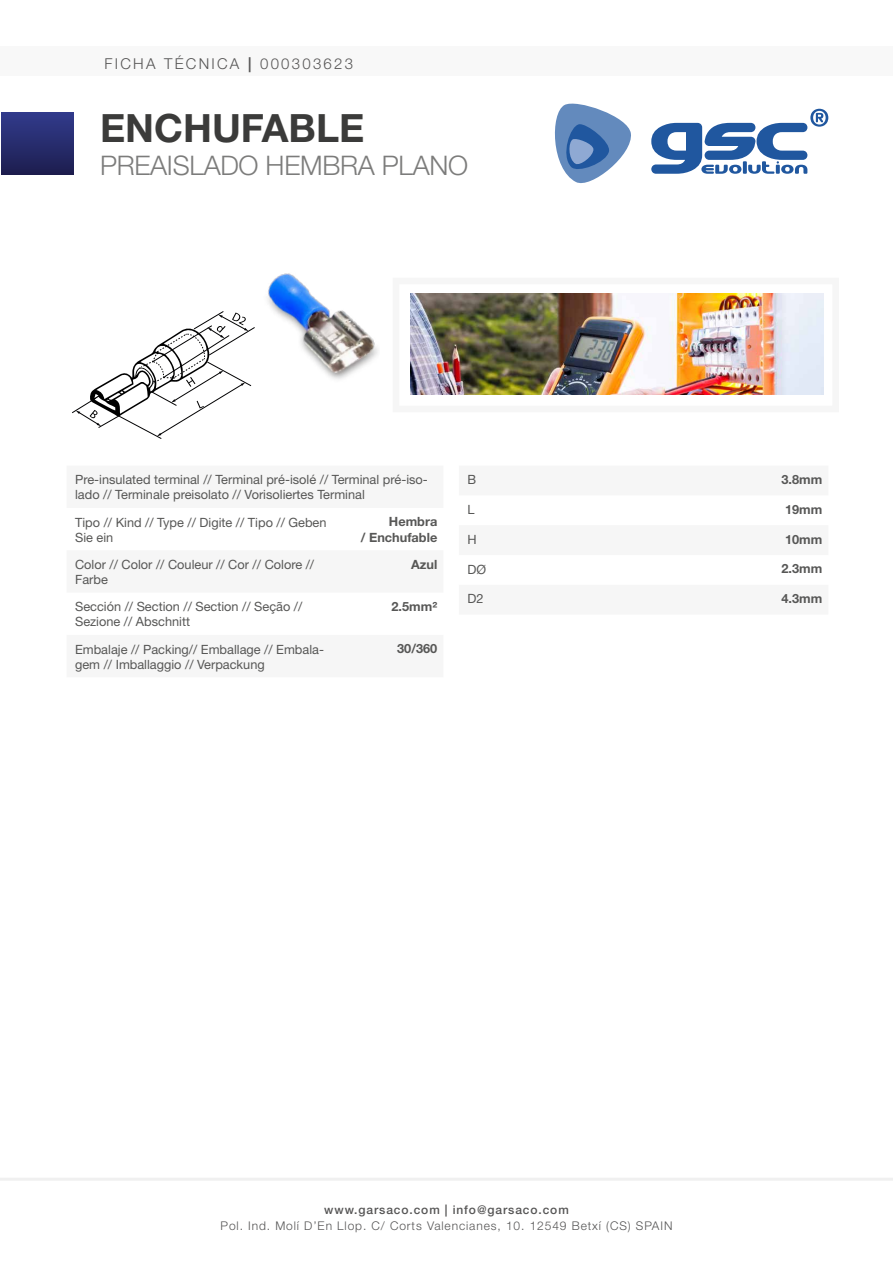
<style>
.page{position:relative;width:893px;height:1263px;background:#fff}
.page>*{position:absolute;margin:0;border:0;box-sizing:border-box;transform-origin:0 0}
.t1{font:700 39px "Helvetica Neue";color:#3b3b3a}
.t2{font:300 27px "Helvetica Neue";letter-spacing:-.01em;color:#7c7c7b}
.t3{font:300 15px "Helvetica Neue";letter-spacing:.15em;color:#565555}
.t4{font:12.75px/15.3px "Helvetica Neue";color:#575756}
.t5{font:700 12.75px/15.3px "Helvetica Neue";color:#575756;text-align:right}
.t6{font:300 12px "Helvetica Neue";letter-spacing:.075em;color:#565555}
.t7{font:500 12px "Helvetica Neue";letter-spacing:.075em;color:#565555}
.s1{font-weight:700}
</style>
<div class="page">
<svg style="left:651px;top:109px;width:177px;height:65px"></svg>
<svg style="left:554px;top:103px;width:77px;height:81px"></svg>
<hr style="left:0;top:1178px;width:893px;height:3px;background:#f0f0f0">
<div style="left:0;top:47px;width:893px;height:29px;background:#f8f8f8"></div>
<div style="left:1px;top:113px;width:73px;height:62px;background:linear-gradient(to bottom,#313b8c,#1d1e4f)"></div>
<img style="left:410px;top:293px;width:413px;height:101px">
<img style="left:267px;top:273px;width:111px;height:107px">
<svg style="left:72px;top:311px;width:183px;height:128px"></svg>
<p class="t3" style="left:105px;top:54px;width:250px">FICHA TÉCNICA <span class="s1">|</span> 000303623</p>
<h1 class="t1" style="left:100px;top:104px;width:266px">ENCHUFABLE</h1>
<h2 class="t2" style="left:100px;top:149px;width:370px">PREAISLADO HEMBRA PLANO</h2>
<p class="t4" style="left:75px;top:472px;width:354px">Pre-insulated terminal // Terminal pré-isolé // Terminal pré-iso&shy;lado // Terminale preisolato // Vorisoliertes Terminal</p>
<p class="t4" style="left:75px;top:514px;width:253px">Tipo // Kind // Type // Digite // Tipo // Geben<br>Sie ein</p>
<p class="t5" style="left:361px;top:514px;width:78px">Hembra<br>/ Enchufable</p>
<p class="t4" style="left:75px;top:556px;width:241px">Color // Color // Couleur // Cor // Colore //<br>Farbe</p>
<p class="t5" style="left:411px;top:556px;width:28px">Azul</p>
<p class="t4" style="left:75px;top:599px;width:229px">Sección // Section // Section // Seção //<br>Sezione // Abschnitt</p>
<p class="t5" style="left:391px;top:599px;width:47px">2.5mm²</p>
<p class="t4" style="left:75px;top:641px;width:250px">Embalaje // Packing// Emballage // Embala&shy;gem // Imballaggio // Verpackung</p>
<p class="t5" style="left:397px;top:641px;width:42px">30/360</p>
<p class="t4" style="left:467px;top:472px;width:10px">B</p>
<p class="t5" style="left:781px;top:472px;width:42px">3.8mm</p>
<p class="t4" style="left:467px;top:502px;width:9px">L</p>
<p class="t5" style="left:785px;top:501px;width:39px">19mm</p>
<p class="t4" style="left:467px;top:531px;width:11px">H</p>
<p class="t5" style="left:785px;top:531px;width:39px">10mm</p>
<p class="t4" style="left:467px;top:561px;width:20px">DØ</p>
<p class="t5" style="left:781px;top:561px;width:42px">2.3mm</p>
<p class="t4" style="left:467px;top:591px;width:18px">D2</p>
<p class="t5" style="left:781px;top:591px;width:42px">4.3mm</p>
<p class="t7" style="left:324px;top:1202px;width:246px">www.garsaco.com | info@garsaco.com</p>
<p class="t6" style="left:221px;top:1219px;width:453px">Pol. Ind. Molí D’En Llop. C/ Corts Valencianes, 10. 12549 Betxí (CS) SPAIN</p>
</div>
